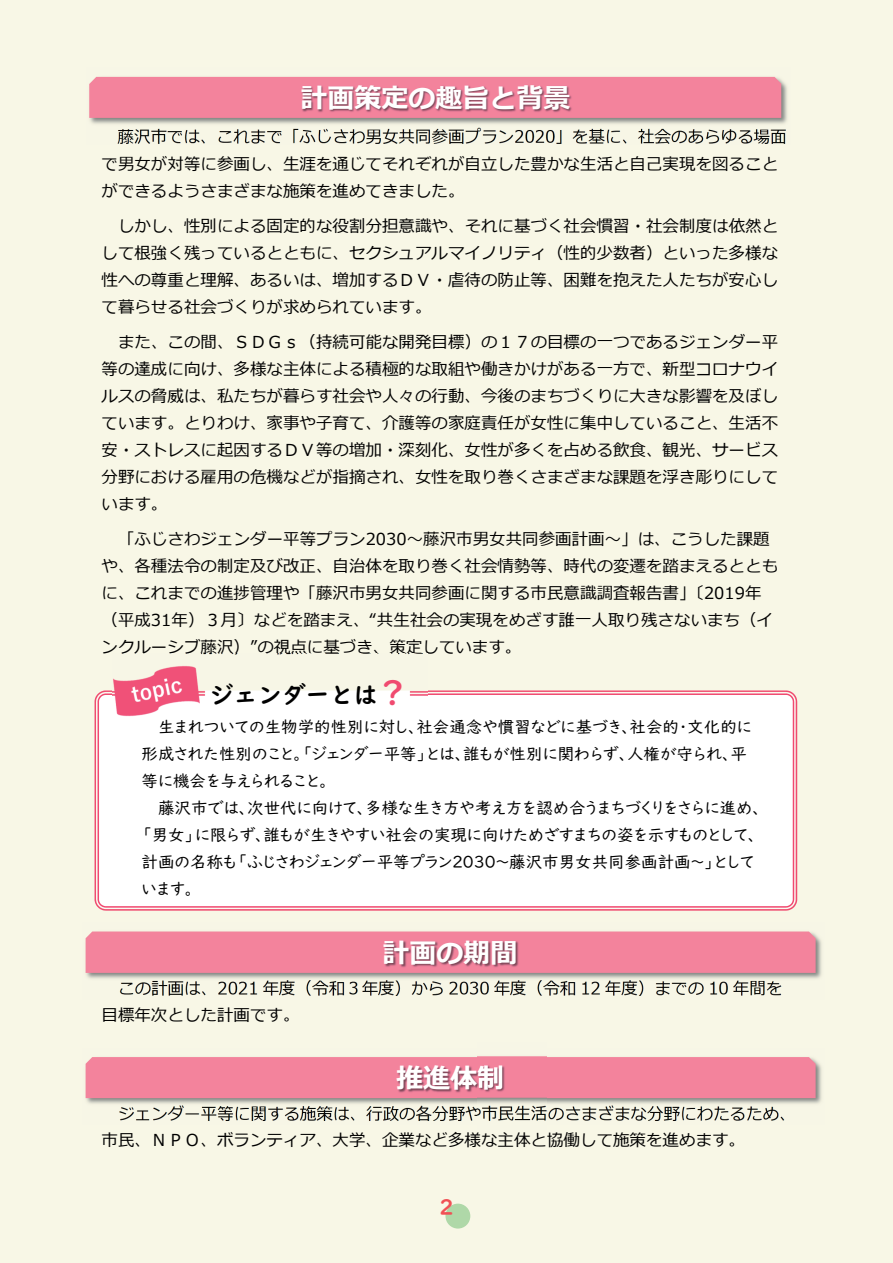
<style>
.page{position:relative;width:893px;height:1263px;background:#f8f7e6}
.page>*{position:absolute;margin:0;border:0;box-sizing:border-box;transform-origin:0 0}
.t1{font:700 27px "Meiryo";color:#fff}
.t2{font:24px "UD Digi Kyokasho N B";color:#000}
.t3{font:21px "UD Digi Kyokasho NP B";color:#f05155}
.t4{font:16.5px/27px "Meiryo";color:#000}
.t5{font:16.5px/27px "UD Digi Kyokasho NK R";color:#000}
.s1{font-size:30px;color:#f04b70}
</style>
<div class="page">
<div style="left:445px;top:1203px;width:25px;height:25px;background:#afd8a8;border-radius:50%"></div>
<div style="left:95px;top:690px;width:702px;height:221px;background:#fff"></div>
<img style="left:89px;top:76px;width:698px;height:68px">
<img style="left:85px;top:931px;width:737px;height:65px">
<img style="left:85px;top:1057px;width:737px;height:64px">
<img style="left:477px;top:1056px;width:70px;height:65px">
<img style="left:112px;top:653px;width:315px;height:64px">
<h1 class="t1" style="left:300px;top:80px;width:271px">計画策定の趣旨と背景</h1>
<p class="t4" style="left:102px;top:151px;width:678px">で男⼥が対等に参画し、⽣涯を通じてそれぞれが⾃⽴した豊かな⽣活と⾃⼰実現を図ることができるようさまざまな施策を進めてきました。</p>
<p class="t4" style="left:102px;top:213px;width:678px;text-align:justify;text-indent:17px">しかし、性別による固定的な役割分担意識や、それに基づく社会慣習・社会制度は依然として根強く残っているとともに、セクシュアルマイノリティ（性的少数者）といった多様な性への尊重と理解、あるいは、増加するＤＶ・虐待の防⽌等、困難を抱えた⼈たちが安⼼して暮らせる社会づくりが求められています。</p>
<p class="t4" style="left:102px;top:329px;width:678px;text-align:justify;text-indent:17px">また、この間、ＳＤＧｓ（持続可能な開発⽬標）の１７の⽬標の⼀つであるジェンダー平等の達成に向け、多様な主体による積極的な取組や働きかけがある⼀⽅で、新型コロナウイルスの脅威は、私たちが暮らす社会や⼈々の⾏動、今後のまちづくりに⼤きな影響を及ぼしています。とりわけ、家事や⼦育て、介護等の家庭責任が⼥性に集中していること、⽣活不安・ストレスに起因するＤＶ等の増加・深刻化、⼥性が多くを占める飲⾷、観光、サービス分野における雇⽤の危機などが指摘され、⼥性を取り巻くさまざまな課題を浮き彫りにしています。</p>
<p class="t4" style="left:102px;top:526px;width:678px;text-indent:17px">「ふじさわジェンダー平等プラン2030〜藤沢市男⼥共同参画計画〜」は、こうした課題や、各種法令の制定及び改正、⾃治体を取り巻く社会情勢等、時代の変遷を踏まえるとともに、これまでの進捗管理や「藤沢市男⼥共同参画に関する市⺠意識調査報告書」〔2019年（平成31年）３⽉〕などを踏まえ、“共⽣社会の実現をめざす誰⼀⼈取り残さないまち（インクルーシブ藤沢）”の視点に基づき、策定しています。</p>
<h2 class="t2" style="left:210px;top:680px;width:200px">ジェンダーとは<span class="s1">？</span></h2>
<p class="t5" style="left:142px;top:713px;width:612px;text-indent:16px">生まれついての生物学的性別に対し、社会通念や慣習などに基づき、社会的・文化的に形成された性別のこと。「ジェンダー平等」とは、誰もが性別に関わらず、人権が守られ、平等に機会を与えられること。</p>
<p class="t5" style="left:142px;top:794px;width:620px;text-indent:16px">藤沢市では、次世代に向けて、多様な生き方や考え方を認め合うまちづくりをさらに進め、「男女」に限らず、誰もが生きやすい社会の実現に向けためざすまちの姿を示すものとして、計画の名称も「ふじさわジェンダー平等プラン2030～藤沢市男女共同参画計画～」としています。</p>
<p class="t4" style="left:102px;top:1002px;width:199px">⽬標年次とした計画です。</p>
<h1 class="t1" style="left:383px;top:934px;width:137px">計画の期間</h1>
<h1 class="t1" style="left:396px;top:1059px;width:109px">推進体制</h1>
<p class="t4" style="left:102px;top:1127px;width:645px">市⺠、ＮＰＯ、ボランティア、⼤学、企業など多様な主体と協働して施策を進めます。</p>
<p class="t3" style="left:439px;top:1194px;width:16px">2</p>
</div>
